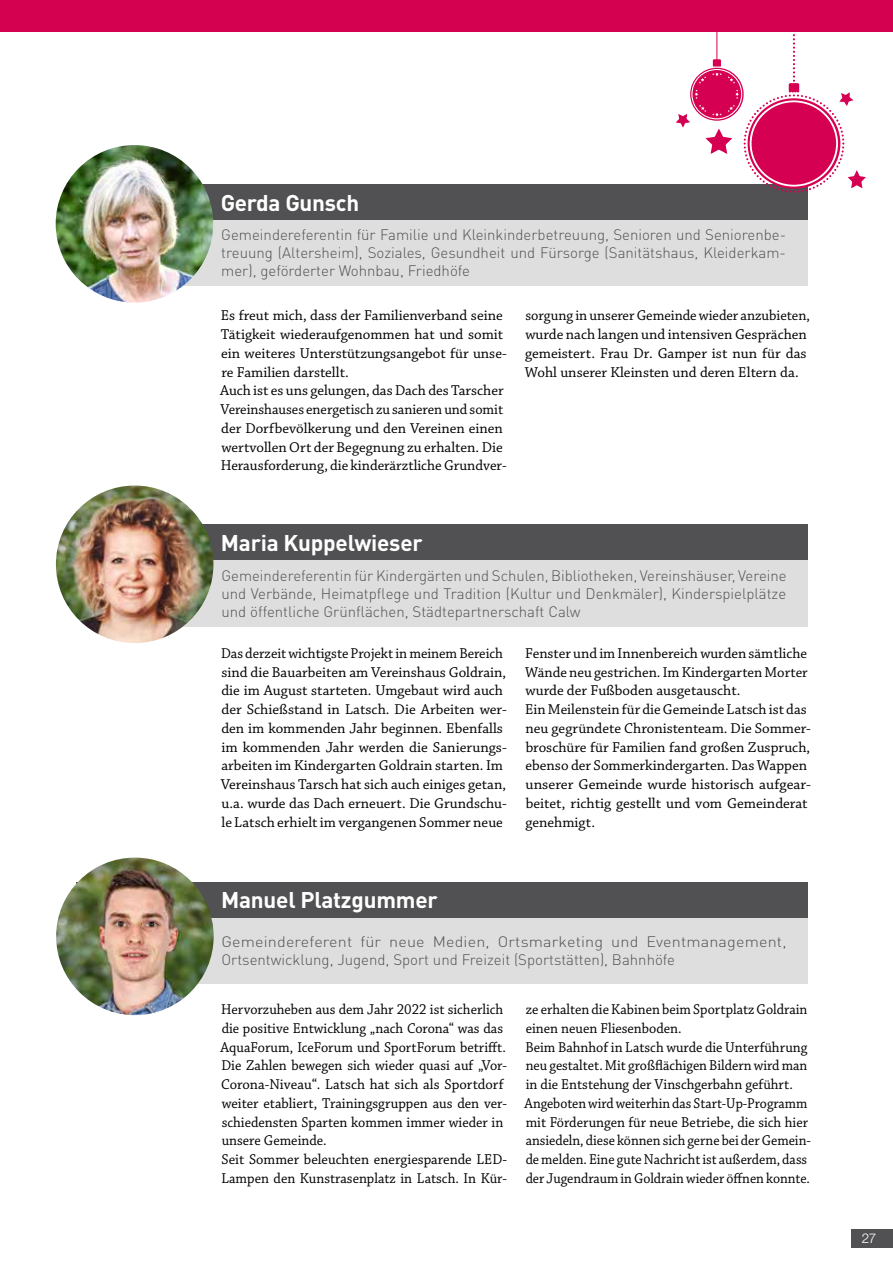
<style>
.page{position:relative;width:893px;height:1263px;background:#fff}
.page>*{position:absolute;margin:0;border:0;box-sizing:border-box;transform-origin:0 0}
.t1{font:700 22.5px "DIN Pro";letter-spacing:-.01em;color:#fff}
.t2{font:15px/18.8px "Chaparral Pro";color:#000}
.t3{font:15px/18.8px "Chaparral Pro";color:#000;scale:.95 1}
.t4{font:15px/18.8px "Chaparral Pro";color:#000;scale:.96 1}
.t5{font:300 15px/18px "DIN Pro";color:#515153;text-align:justify}
.t6{font:300 15px/18px "DIN Pro";color:#515153;scale:1.08 1}
.t7{font:300 13.5px "Helvetica Neue LT Pro";color:#fff}
</style>
<div class="page">
<div style="left:851px;top:1229px;width:42px;height:19px;background:#515153"></div>
<div style="left:94px;top:220px;width:713px;height:66px;background:#dfdedf"></div>
<div style="left:76px;top:184px;width:731px;height:36px;background:#515153"></div>
<img style="left:56px;top:145px;width:157px;height:158px;border-radius:79px">
<div style="left:94px;top:917px;width:714px;height:67px;background:#dfdedf"></div>
<div style="left:77px;top:882px;width:731px;height:35px;background:#515153"></div>
<img style="left:56px;top:857px;width:158px;height:158px;border-radius:79px">
<div style="left:94px;top:560px;width:713px;height:66px;background:#dfdedf"></div>
<div style="left:76px;top:525px;width:732px;height:35px;background:#515153"></div>
<img style="left:56px;top:485px;width:157px;height:158px;border-radius:79px">
<svg style="left:674px;top:31px;width:194px;height:162px"></svg>
<hr style="left:716px;top:9px;width:1px;height:52px;background:#d50051">
<div style="left:0;top:0;width:893px;height:31px;background:#d40050"></div>
<h1 class="t1" style="left:221px;top:187px;width:140px">Gerda Gunsch</h1>
<p class="t5" style="left:221px;top:225px;width:566px">Gemeindereferentin für Familie und Kleinkinderbetreuung, Senioren und Seniorenbe&shy;treuung (Altersheim), Soziales, Gesundheit und Fürsorge (Sanitätshaus, Kleiderkam&shy;mer), geförderter Wohnbau, Friedhöfe</p>
<p class="t2" style="left:220px;top:307px;width:288px">Es freut mich, dass der Familienverband seine Tätigkeit wiederaufgenommen hat und somit ein weiteres Unterstützungsangebot für unse&shy;re Familien darstellt.<br>Auch ist es uns gelungen, das Dach des Tarscher Vereinshauses energetisch zu sanieren und somit der Dorfbevölkerung und den Vereinen einen wertvollen Ort der Begegnung zu erhalten. Die Herausforderung, die kinderärztliche Grundver-</p>
<p class="t2" style="left:525px;top:307px;width:287px">sorgung in unserer Gemeinde wieder anzubieten, wurde nach langen und intensiven Gesprächen gemeistert. Frau Dr. Gamper ist nun für das Wohl unserer Kleinsten und deren Eltern da.</p>
<h1 class="t1" style="left:221px;top:528px;width:203px">Maria Kuppelwieser</h1>
<p class="t5" style="left:222px;top:566px;width:567px">Gemeindereferentin für Kindergärten und Schulen, Bibliotheken, Vereinshäuser, Vereine und Verbände, Heimatpflege und Tradition (Kultur und Denkmäler), Kinderspielplätze und öffentliche Grünflächen, Städtepartnerschaft Calw</p>
<p class="t4" style="left:221px;top:644px;width:300px">Das derzeit wichtigste Projekt in meinem Bereich sind die Bauarbeiten am Vereinshaus Goldrain, die im August starteten. Umgebaut wird auch der Schießstand in Latsch. Die Arbeiten wer&shy;den im kommenden Jahr beginnen. Ebenfalls im kommenden Jahr werden die Sanierungs&shy;arbeiten im Kindergarten Goldrain starten. Im Vereinshaus Tarsch hat sich auch einiges getan, u.a. wurde das Dach erneuert. Die Grundschu&shy;le Latsch erhielt im vergangenen Sommer neue</p>
<p class="t2" style="left:525px;top:644px;width:287px">Fenster und im Innenbereich wurden sämtliche Wände neu gestrichen. Im Kindergarten Morter wurde der Fußboden ausgetauscht.<br>Ein Meilenstein für die Gemeinde Latsch ist das neu gegründete Chronistenteam. Die Sommer&shy;broschüre für Familien fand großen Zuspruch, ebenso der Sommerkindergarten. Das Wappen unserer Gemeinde wurde historisch aufgear&shy;beitet, richtig gestellt und vom Gemeinderat genehmigt.</p>
<h1 class="t1" style="left:221px;top:885px;width:218px">Manuel Platzgummer</h1>
<p class="t6" style="left:222px;top:932px;width:525px">Gemeindereferent für neue Medien, Ortsmarketing und Eventmanagement,<br>Ortsentwicklung, Jugend, Sport und Freizeit (Sportstätten), Bahnhöfe</p>
<p class="t3" style="left:221px;top:1001px;width:303px">Hervorzuheben aus dem Jahr 2022 ist sicherlich die positive Entwicklung „nach Corona“ was das AquaForum, IceForum und SportForum betrifft.<br>Die Zahlen bewegen sich wieder quasi auf „Vor-Corona-Niveau“. Latsch hat sich als Sportdorf weiter etabliert, Trainingsgruppen aus den ver&shy;schiedensten Sparten kommen immer wieder in unsere Gemeinde.<br>Seit Sommer beleuchten energiesparende LED-Lampen den Kunstrasenplatz in Latsch. In Kür-</p>
<p class="t3" style="left:525px;top:1001px;width:303px">ze erhalten die Kabinen beim Sportplatz Goldrain einen neuen Fliesenboden.<br>Beim Bahnhof in Latsch wurde die Unterführung neu gestaltet. Mit großflächigen Bildern wird man in die Entstehung der Vinschgerbahn geführt.<br>Angeboten wird weiterhin das Start-Up-Programm mit Förderungen für neue Betriebe, die sich hier ansiedeln, diese können sich gerne bei der Gemein&shy;de melden. Eine gute Nachricht ist außerdem, dass der Jugendraum in Goldrain wieder öffnen konnte.</p>
<p class="t7" style="left:862px;top:1229px;width:16px">27</p>
</div>
